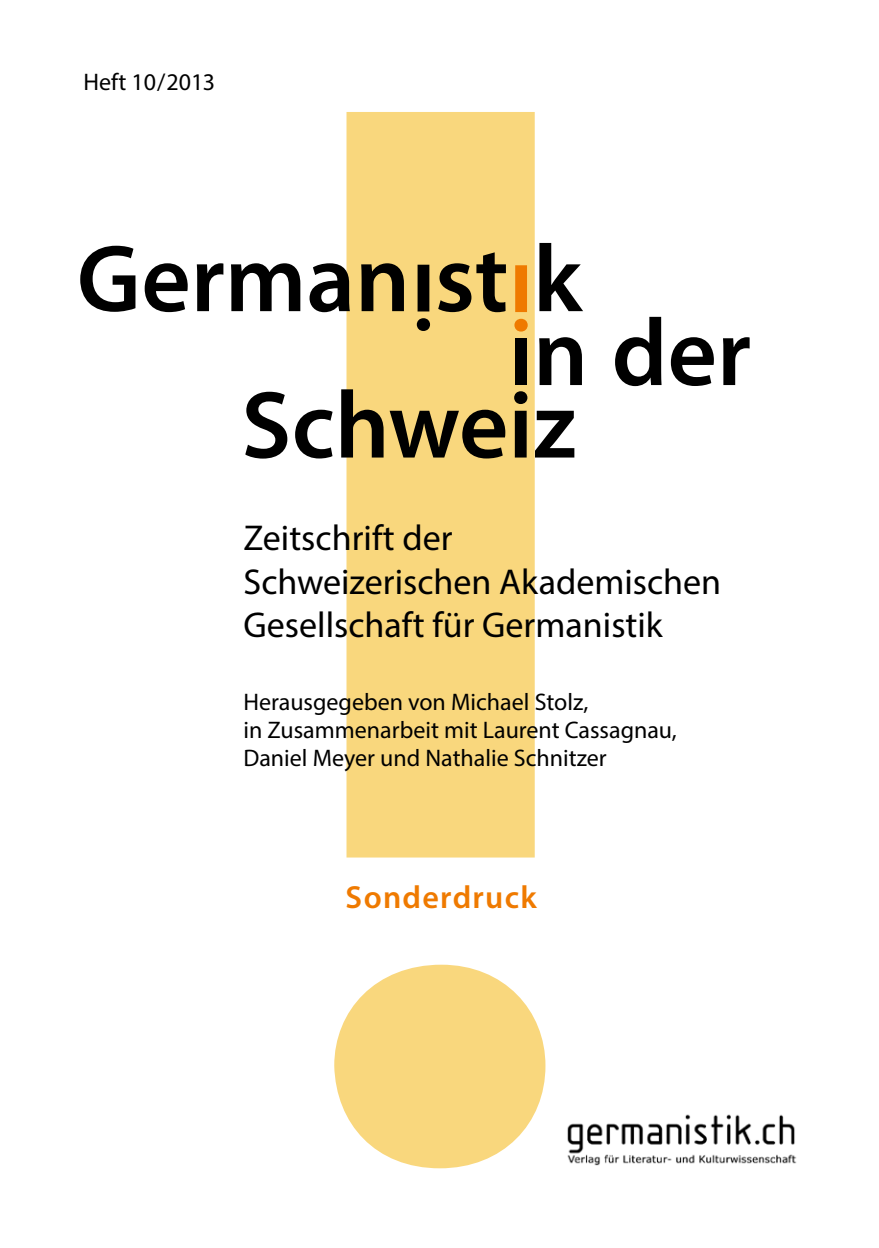
<style>
.page{position:relative;width:879px;height:1248px;background:#fff}
.page>*{position:absolute;margin:0;border:0;box-sizing:border-box;transform-origin:0 0}
.t1{font:36px/43.2px "Myriad Pro";color:#000}
.t2{font:600 32px "Myriad Pro";letter-spacing:.04em;color:#ef7a00}
.t3{font:24px/28px "Myriad Pro";color:#000}
</style>
<div class="page">
<svg style="left:334px;top:112px;width:211px;height:1056px;fill:#f9d77d"></svg>
<svg style="left:514px;top:265px;width:14px;height:66px"></svg>
<div style="left:515px;top:338px;width:12px;height:47px;background:#000"></div>
<svg style="left:539px;top:337px;width:43px;height:48px"></svg>
<svg style="left:80px;top:246px;width:55px;height:66px"></svg>
<svg style="left:145px;top:263px;width:43px;height:49px"></svg>
<svg style="left:197px;top:263px;width:26px;height:48px"></svg>
<svg style="left:231px;top:263px;width:69px;height:48px"></svg>
<svg style="left:309px;top:263px;width:41px;height:49px"></svg>
<svg style="left:361px;top:263px;width:43px;height:48px;background:#635632"></svg>
<svg style="left:438px;top:252px;width:68px;height:60px;background:#8a7745"></svg>
<svg style="left:539px;top:243px;width:44px;height:68px"></svg>
<svg style="left:615px;top:317px;width:46px;height:69px"></svg>
<svg style="left:671px;top:337px;width:43px;height:49px"></svg>
<svg style="left:723px;top:337px;width:26px;height:48px"></svg>
<svg style="left:245px;top:392px;width:42px;height:66px"></svg>
<svg style="left:295px;top:409px;width:37px;height:49px"></svg>
<svg style="left:341px;top:389px;width:42px;height:68px;background:#79683d"></svg>
<svg style="left:390px;top:409px;width:115px;height:49px;background:#7a693d"></svg>
<svg style="left:514px;top:391px;width:13px;height:66px"></svg>
<svg style="left:535px;top:411px;width:39px;height:46px"></svg>
<svg style="left:417px;top:265px;width:13px;height:66px"></svg>
<img style="left:567px;top:1114px;width:230px;height:52px">
<p class="t3" style="left:83px;top:68px;width:133px">Heft 10/2013</p>
<h1 class="t1" style="left:243px;top:516px;width:479px">Zeitschrift der<br>Schweizerischen Akademischen<br>Gesellschaft für Germanistik</h1>
<p class="t3" style="left:243px;top:687px;width:435px">Herausgegeben von Michael Stolz,<br>in Zusammenarbeit mit Laurent Cassagnau,<br>Daniel Meyer und Nathalie Schnitzer</p>
<h2 class="t2" style="left:346px;top:876px;width:193px">Sonderdruck</h2>
</div>
